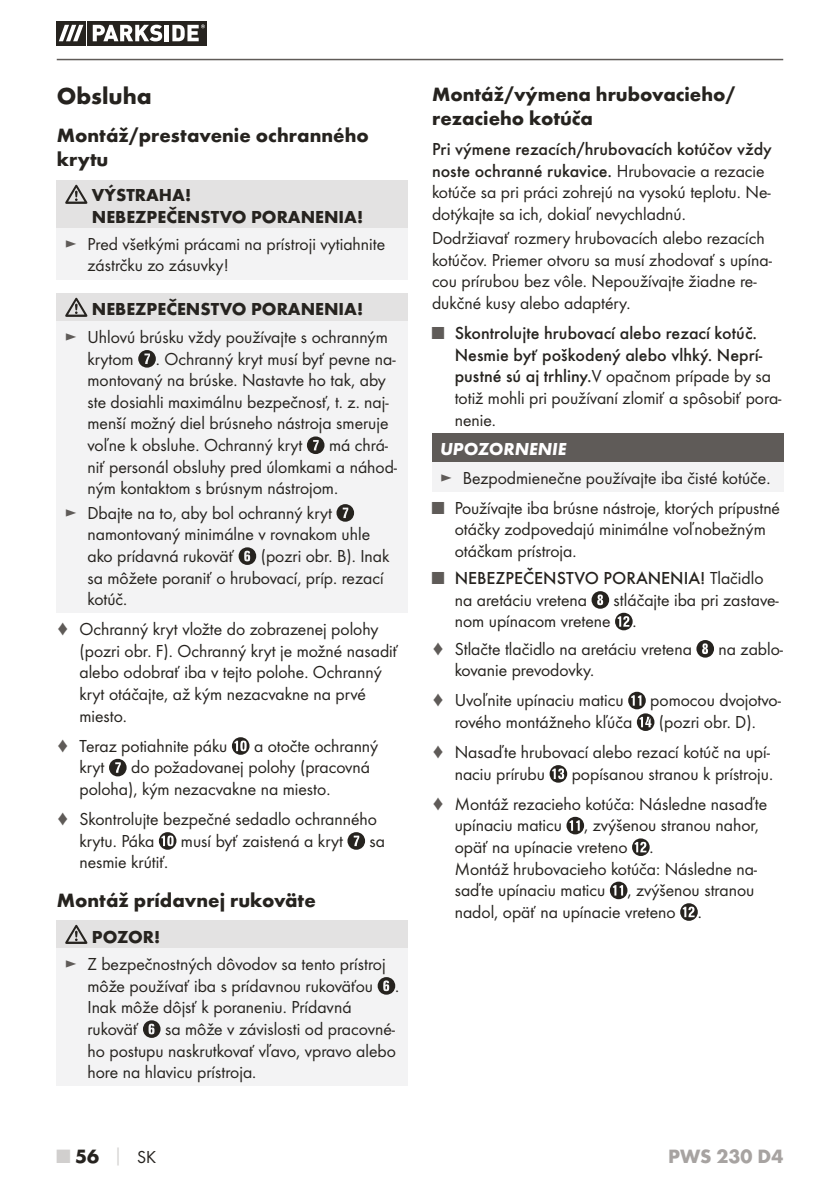
<style>
.page{position:relative;width:840px;height:1191px;background:#fff}
.page>*{position:absolute;margin:0;border:0;box-sizing:border-box;transform-origin:0 0}
.t1{font:700 24px "Futura";color:#26231f}
.t2{font:700 20px/24px "Futura";color:#26231f}
.t3{font:700 20px "Futura";color:#a7a3a1}
.t4{font:18px/21.6px "Futura Boo";color:#26231f}
.t5{font:500 18px/21.6px "Futura";color:#26231f}
.t6{font:700 18px/21.6px "Futura";color:#26231f}
.t7{font:italic 700 18px "Futura";color:#fff}
.s1{color:#5f5b58}
.s2{font-family:"Futura Boo";font-weight:400}
.s3{font-family:"Futura Boo";font-weight:400;color:#5f5b58}
.s4{font-family:"Futura";font-weight:500}
.s5{color:#d1cfce}
.s6{font-size:18px;color:#d1cfce}
.s7{font-family:"Futura Boo";font-weight:400;font-size:18px}
</style>
<div class="page">
<hr style="left:57px;top:59px;width:725px;height:1px;background:#5f5b58">
<div style="left:57px;top:21px;width:29px;height:24px;background:#26231f"></div>
<svg style="left:87px;top:21px;width:120px;height:24px"></svg>
<svg style="left:59px;top:25px;width:24px;height:16px"></svg>
<svg style="left:93px;top:25px;width:69px;height:16px"></svg>
<hr style="left:165px;top:25px;width:4px;height:16px;background:#fff">
<svg style="left:172px;top:24px;width:33px;height:17px"></svg>
<div style="left:57px;top:180px;width:351px;height:48px;background:#e3e2e2"></div>
<div style="left:57px;top:228px;width:351px;height:51px;background:#f3f3f4"></div>
<svg style="left:65px;top:185px;width:22px;height:19px"></svg>
<div style="left:57px;top:293px;width:351px;height:28px;background:#e3e2e2"></div>
<div style="left:57px;top:321px;width:351px;height:292px;background:#f3f3f4"></div>
<svg style="left:65px;top:298px;width:22px;height:19px"></svg>
<svg style="left:138px;top:350px;width:18px;height:17px"></svg>
<svg style="left:307px;top:436px;width:17px;height:18px"></svg>
<svg style="left:336px;top:504px;width:18px;height:18px"></svg>
<svg style="left:238px;top:547px;width:18px;height:18px"></svg>
<svg style="left:232px;top:737px;width:17px;height:18px"></svg>
<svg style="left:109px;top:759px;width:17px;height:17px"></svg>
<svg style="left:159px;top:832px;width:17px;height:17px"></svg>
<svg style="left:347px;top:832px;width:18px;height:17px"></svg>
<div style="left:57px;top:920px;width:351px;height:28px;background:#e3e2e2"></div>
<div style="left:57px;top:948px;width:351px;height:138px;background:#f3f3f4"></div>
<svg style="left:65px;top:925px;width:22px;height:19px"></svg>
<svg style="left:377px;top:977px;width:18px;height:17px"></svg>
<svg style="left:143px;top:1020px;width:17px;height:18px"></svg>
<div style="left:432px;top:433px;width:350px;height:29px;background:#5f5b58"></div>
<div style="left:432px;top:462px;width:350px;height:29px;background:#f3f3f4"></div>
<svg style="left:591px;top:591px;width:17px;height:18px"></svg>
<svg style="left:615px;top:613px;width:17px;height:17px"></svg>
<svg style="left:696px;top:640px;width:17px;height:17px"></svg>
<svg style="left:628px;top:692px;width:26px;height:39px"></svg>
<svg style="left:549px;top:765px;width:18px;height:17px"></svg>
<svg style="left:566px;top:817px;width:17px;height:17px"></svg>
<svg style="left:632px;top:838px;width:17px;height:18px"></svg>
<svg style="left:609px;top:881px;width:18px;height:18px"></svg>
<svg style="left:680px;top:903px;width:17px;height:17px"></svg>
<h1 class="t1" style="left:57px;top:86px;width:96px">Obsluha</h1>
<p class="t2" style="left:57px;top:125px;width:313px">Montáž/prestavenie ochranného krytu</p>
<p class="t6" style="left:92px;top:185px;width:272px">VÝSTRAHA!<br>NEBEZPEČENSTVO PORANENIA!</p>
<p class="t4" style="left:87px;top:234px;width:299px;text-indent:-23px"><span class="s1">►</span> Pred všetkými prácami na prístroji vytiahnite zástrčku zo zásuvky!</p>
<p class="t6" style="left:92px;top:300px;width:272px">NEBEZPEČENSTVO PORANENIA!</p>
<p class="t4" style="left:87px;top:327px;width:309px;text-indent:-23px"><span class="s1">►</span> Uhlovú brúsku vždy používajte s ochranným krytom . Ochranný kryt musí byť pevne na&shy;montovaný na brúske. Nastavte ho tak, aby ste dosiahli maximálnu bezpečnosť, t. z. naj&shy;menší možný diel brúsneho nástroja smeruje voľne k obsluhe. Ochranný kryt</p>
<p class="t4" style="left:87px;top:435px;width:311px;text-indent:241px">má chrá&shy;niť personál obsluhy pred úlomkami a náhod&shy;ným kontaktom s brúsnym nástrojom.</p>
<p class="t4" style="left:87px;top:503px;width:284px;text-indent:-23px"><span class="s1">►</span> Dbajte na to, aby bol ochranný kryt namontovaný minimálne v rovnakom uhle ako prídavná rukoväť</p>
<p class="t4" style="left:87px;top:546px;width:303px;text-indent:173px">(pozri obr. B). Inak sa môžete poraniť o hrubovací, príp. rezací kotúč.</p>
<p class="t4" style="left:79px;top:619px;width:320px;text-indent:-23px"><span class="s1">♦</span> Ochranný kryt vložte do zobrazenej polohy (pozri obr. F). Ochranný kryt je možné nasadiť alebo odobrať iba v tejto polohe. Ochranný kryt otáčajte, až kým nezacvakne na prvé miesto.</p>
<p class="t4" style="left:57px;top:736px;width:172px"><span class="s1">♦</span> Teraz potiahnite páku</p>
<p class="t4" style="left:254px;top:736px;width:126px">a otočte ochranný</p>
<p class="t4" style="left:79px;top:757px;width:27px">kryt</p>
<p class="t4" style="left:79px;top:757px;width:292px;text-indent:52px">do požadovanej polohy (pracovná poloha), kým nezacvakne na miesto.</p>
<p class="t4" style="left:79px;top:809px;width:299px;text-indent:-23px"><span class="s1">♦</span> Skontrolujte bezpečné sedadlo ochranného krytu. Páka</p>
<p class="t4" style="left:181px;top:830px;width:163px">musí byť zaistená a kryt</p>
<p class="t4" style="left:369px;top:830px;width:17px">sa</p>
<p class="t4" style="left:79px;top:852px;width:90px">nesmie krútiť.</p>
<p class="t2" style="left:57px;top:889px;width:260px">Montáž prídavnej rukoväte</p>
<p class="t6" style="left:92px;top:927px;width:70px">POZOR!</p>
<p class="t4" style="left:87px;top:954px;width:313px;text-indent:-23px"><span class="s1">►</span> Z bezpečnostných dôvodov sa tento prístroj môže používať iba s prídavnou rukoväťou .<br>Inak môže dôjsť k poraneniu. Prídavná rukoväť</p>
<p class="t4" style="left:87px;top:1019px;width:310px;text-align:justify;text-indent:77px">sa môže v závislosti od pracovné&shy;ho postupu naskrutkovať vľavo, vpravo alebo hore na hlavicu prístroja.</p>
<p class="t2" style="left:432px;top:84px;width:305px">Montáž/výmena hrubovacieho/ rezacieho kotúča</p>
<p class="t5" style="left:432px;top:139px;width:341px">Pri výmene rezacích/hrubovacích kotúčov vždy noste ochranné rukavice. <span class="s2">Hrubovacie a rezacie</span></p>
<p class="t4" style="left:432px;top:182px;width:340px">kotúče sa pri práci zohrejú na vysokú teplotu. Ne&shy;dotýkajte sa ich, dokiaľ nevychladnú.</p>
<p class="t4" style="left:432px;top:228px;width:341px">Dodržiavať rozmery hrubovacích alebo rezacích kotúčov. Priemer otvoru sa musí zhodovať s upína&shy;cou prírubou bez vôle. Nepoužívajte žiadne re&shy;dukčné kusy alebo adaptéry.</p>
<p class="t5" style="left:432px;top:323px;width:331px;text-align:right"><span class="s3">■</span> Skontrolujte hrubovací alebo rezací kotúč.<br>Nesmie byť poškodený alebo vlhký. Neprí-</p>
<p class="t4" style="left:454px;top:366px;width:328px"><span class="s4">pustné sú aj trhliny.</span>V opačnom prípade by sa totiž mohli pri používaní zlomiť a spôsobiť pora&shy;nenie.</p>
<p class="t7" style="left:440px;top:443px;width:128px">UPOZORNENIE</p>
<p class="t4" style="left:440px;top:467px;width:332px"><span class="s1">►</span> Bezpodmienečne používajte iba čisté kotúče.</p>
<p class="t4" style="left:454px;top:497px;width:326px;text-indent:-23px"><span class="s1">■</span> Používajte iba brúsne nástroje, ktorých prípustné otáčky zodpovedajú minimálne voľnobežným otáčkam prístroja.</p>
<p class="t5" style="left:432px;top:568px;width:333px"><span class="s3">■</span> NEBEZPEČENSTVO PORANENIA! <span class="s2">Tlačidlo</span></p>
<p class="t4" style="left:454px;top:590px;width:134px">na aretáciu vretena</p>
<p class="t4" style="left:454px;top:590px;width:325px;text-indent:159px">stláčajte iba pri zastave&shy;nom upínacom vretene .</p>
<p class="t4" style="left:432px;top:638px;width:261px"><span class="s1">♦</span> Stlačte tlačidlo na aretáciu vretena</p>
<p class="t4" style="left:718px;top:638px;width:66px">na zablo-</p>
<p class="t4" style="left:432px;top:656px;width:193px;line-height:30px;text-align:center">kovanie prevodovky.<br><span class="s1">♦</span> Uvoľnite upínaciu maticu</p>
<p class="t4" style="left:650px;top:690px;width:132px">pomocou dvojotvo-</p>
<p class="t4" style="left:454px;top:712px;width:179px">rového montážneho kľúča</p>
<p class="t4" style="left:432px;top:708px;width:339px;line-height:30px;text-indent:227px">(pozri obr. D). <span class="s1">♦</span> Nasaďte hrubovací alebo rezací kotúč na upí-</p>
<p class="t4" style="left:454px;top:763px;width:92px">naciu prírubu</p>
<p class="t4" style="left:432px;top:759px;width:342px;line-height:30px;text-indent:140px">popísanou stranou k prístroju. <span class="s1">♦</span> Montáž rezacieho kotúča: Následne nasaďte</p>
<p class="t4" style="left:454px;top:815px;width:305px">upínaciu maticu , zvýšenou stranou nahor, opäť na upínacie vreteno .<br>Montáž hrubovacieho kotúča: Následne na&shy;saďte upínaciu maticu , zvýšenou stranou nadol, opäť na upínacie vreteno .</p>
<p class="t2" style="left:57px;top:1145px;width:101px"><span class="s5">■</span> 56 <span class="s6">│</span> <span class="s7">SK</span></p>
<p class="t3" style="left:667px;top:1147px;width:117px">PWS 230 D4</p>
</div>
